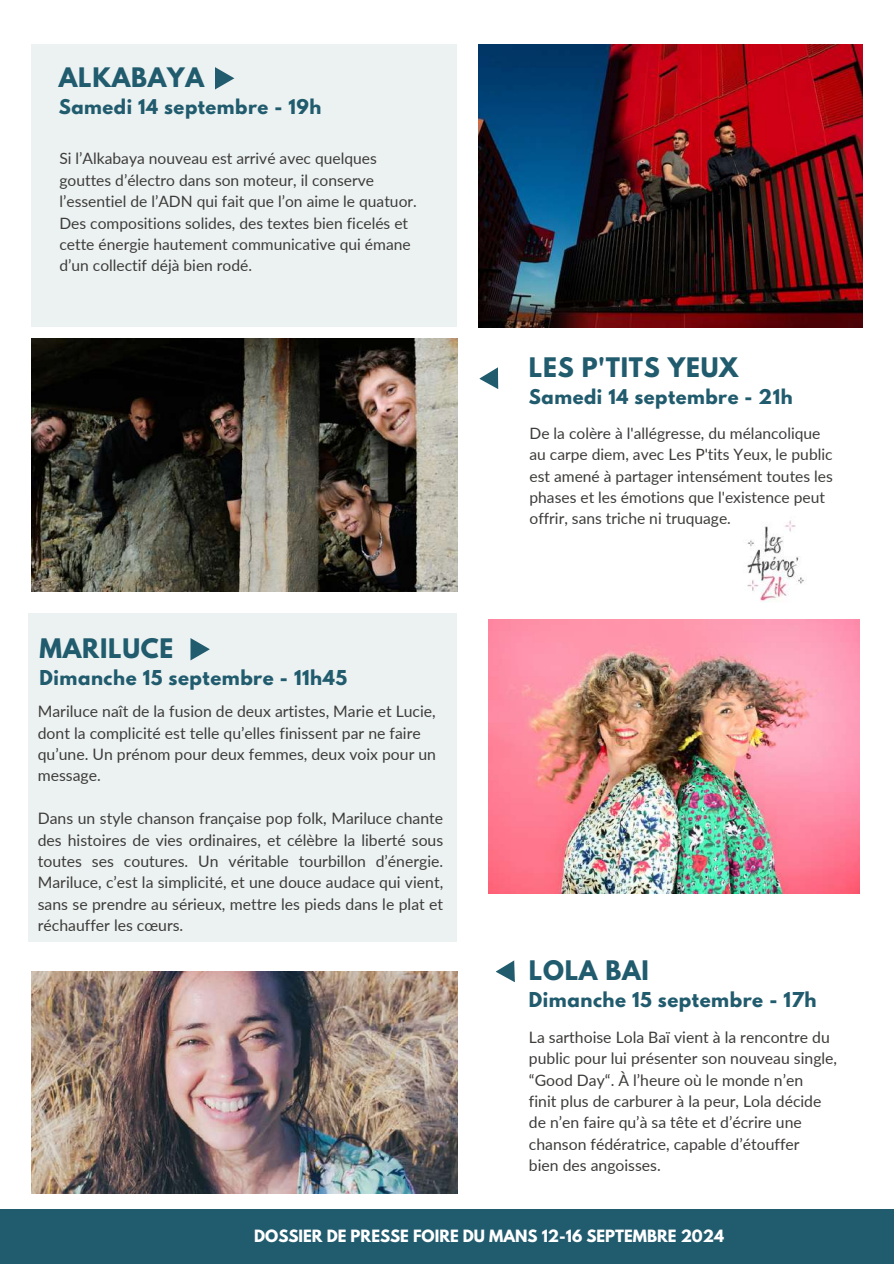
<style>
.page{position:relative;width:894px;height:1264px;background:#fff}
.page>*{position:absolute;margin:0;border:0;box-sizing:border-box;transform-origin:0 0}
.t1{font:700 23.85px "League Spartan";letter-spacing:.03em;color:#215b6e}
.t2{font:700 18.15px "League Spartan";letter-spacing:.03em;color:#215b6e}
.t3{font:700 18px "League Spartan";letter-spacing:.03em;color:#215b6e}
.t4{font:15.75px/21.3px "Lato";color:#3d3c3a}
.t5{font:15.6px/21.3px "Lato";color:#3d3c3a}
.t6{font:700 15px "League Spartan";color:#fff}
</style>
<div class="page">
<div style="left:31px;top:45px;width:425px;height:282px;background:#ecf2f2"></div>
<img style="left:747px;top:520px;width:59px;height:82px">
<img style="left:488px;top:619px;width:371px;height:274px">
<svg style="left:479px;top:367px;width:19px;height:22px"></svg>
<div style="left:0;top:1209px;width:893px;height:54px;background:#215b6e"></div>
<img style="left:31px;top:339px;width:426px;height:252px">
<svg style="left:215px;top:67px;width:19px;height:22px"></svg>
<div style="left:28px;top:613px;width:428px;height:329px;background:#ecf2f2"></div>
<img style="left:479px;top:45px;width:383px;height:282px">
<svg style="left:191px;top:638px;width:19px;height:22px"></svg>
<img style="left:31px;top:971px;width:426px;height:222px">
<svg style="left:496px;top:960px;width:19px;height:22px"></svg>
<h1 class="t1" style="left:59px;top:65px;width:147px">ALKABAYA</h1>
<p class="t3" style="left:59px;top:97px;width:264px">Samedi 14 septembre - 19h</p>
<p class="t5" style="left:59px;top:148px;width:359px">Si l’Alkabaya nouveau est arrivé avec quelques gouttes d’électro dans son moteur, il conserve l’essentiel de l’ADN qui fait que l’on aime le quatuor.<br>Des compositions solides, des textes bien ficelés et cette énergie hautement communicative qui émane d’un collectif déjà bien rodé.</p>
<h1 class="t1" style="left:40px;top:636px;width:135px">MARILUCE</h1>
<p class="t2" style="left:40px;top:668px;width:309px">Dimanche 15 septembre - 11h45</p>
<p class="t4" style="left:38px;top:700px;width:399px">Mariluce naît de la fusion de deux artistes, Marie et Lucie, dont la complicité est telle qu’elles finissent par ne faire qu’une. Un prénom pour deux femmes, deux voix pour un message.</p>
<p class="t4" style="left:38px;top:807px;width:407px;text-align:justify">Dans un style chanson française pop folk, Mariluce chante des histoires de vies ordinaires, et célèbre la liberté sous toutes ses coutures. Un véritable tourbillon d’énergie.<br>Mariluce, c’est la simplicité, et une douce audace qui vient, sans se prendre au sérieux, mettre les pieds dans le plat et réchauffer les cœurs.</p>
<h1 class="t1" style="left:529px;top:356px;width:211px">LES P'TITS YEUX</h1>
<p class="t3" style="left:529px;top:388px;width:265px">Samedi 14 septembre - 21h</p>
<p class="t5" style="left:529px;top:422px;width:305px">De la colère à l'allégresse, du mélancolique au carpe diem, avec Les P'tits Yeux, le public est amené à partager intensément toutes les phases et les émotions que l'existence peut offrir, sans triche ni truquage.</p>
<h1 class="t1" style="left:529px;top:958px;width:121px">LOLA BAI</h1>
<p class="t2" style="left:529px;top:990px;width:289px">Dimanche 15 septembre - 17h</p>
<p class="t4" style="left:529px;top:1026px;width:309px">La sarthoise Lola Baï vient à la rencontre du public pour lui présenter son nouveau single, “Good Day“. À l’heure où le monde n’en<br>finit plus de carburer à la peur, Lola décide de n’en faire qu’à sa tête et d’écrire une chanson fédératrice, capable d’étouffer<br>bien des angoisses.</p>
<p class="t6" style="left:254px;top:1228px;width:471px">DOSSIER DE PRESSE FOIRE DU MANS 12-16 SEPTEMBRE 2024</p>
</div>
